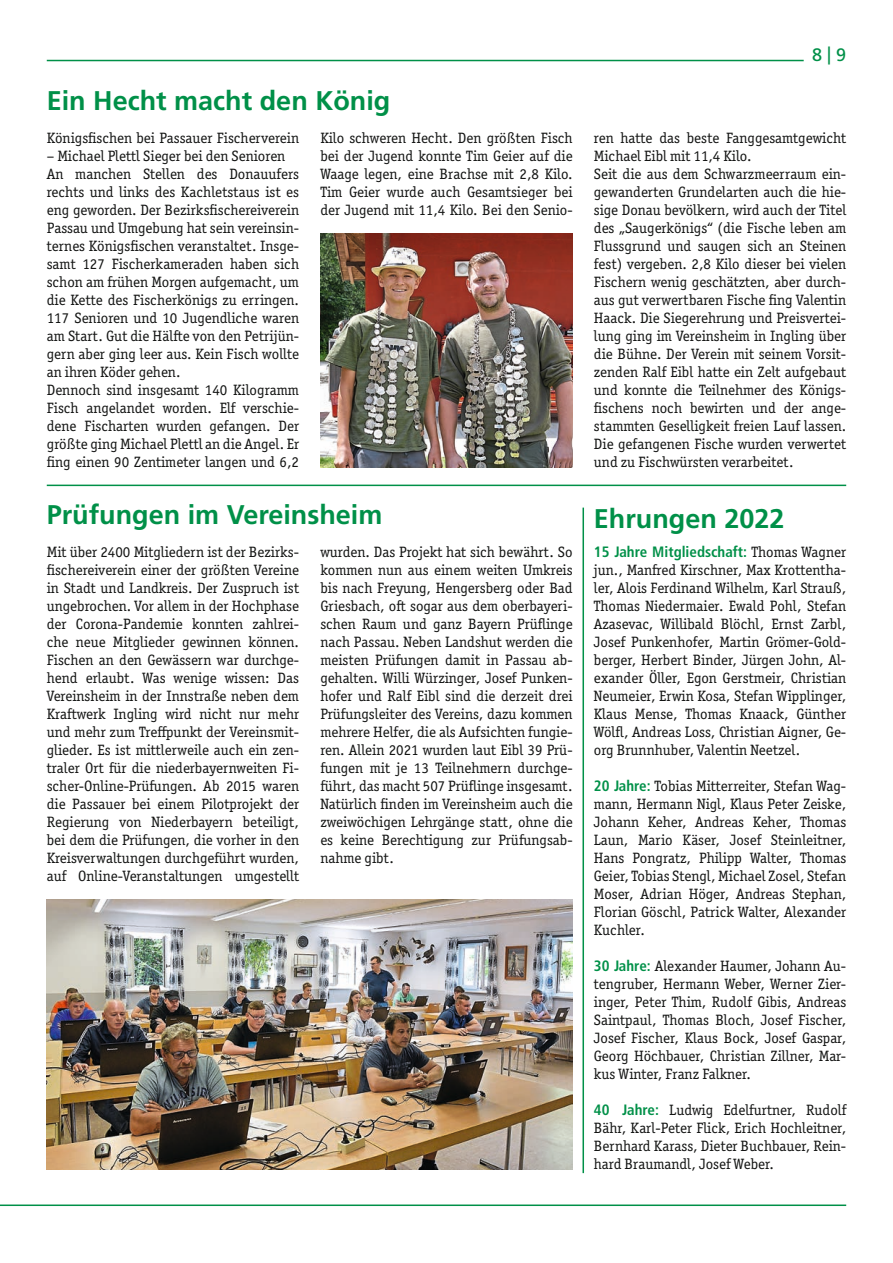
<style>
.page{position:relative;width:893px;height:1263px;background:#fff}
.page>*{position:absolute;margin:0;border:0;box-sizing:border-box;transform-origin:0 0}
.Überschriften{font:700 27px "Frutiger LT Pro";color:#009048}
.t1{font:18px "Frutiger LT Pro";color:#009048}
.Grundtext{font:15px/18px "Officina Serif ITC Pro";color:#131413;text-align:justify}
.s1{font-family:"Frutiger LT Pro";font-weight:700;font-stretch:condensed;color:#009048}
</style>
<div class="page">
<hr style="left:0;top:1204px;width:846px;height:2px;background:#009048">
<hr style="left:47px;top:60px;width:799px;height:1px;background:#009048">
<div style="left:804px;top:57px;width:51px;height:6px;background:#fff"></div>
<img style="left:320px;top:233px;width:253px;height:234px">
<img style="left:47px;top:899px;width:526px;height:270px">
<hr style="left:47px;top:485px;width:799px;height:1px;background:#009048">
<hr style="left:582px;top:508px;width:2px;height:665px;background:#009048">
<p class="t1" style="left:812px;top:45px;width:36px">8 | 9</p>
<p class="Überschriften" style="left:47px;top:84px;width:345px">Ein Hecht macht den König</p>
<p class="Grundtext" style="left:47px;top:129px;width:254px">Königsfischen bei Passauer Fischerverein</p>
<p class="Grundtext" style="left:47px;top:147px;width:240px">– Michael Plettl Sieger bei den Senioren</p>
<p class="Grundtext" style="left:47px;top:165px;width:254px">An manchen Stellen des Donauufers rechts und links des Kachletstaus ist es eng geworden. Der Bezirksfischereiverein Passau und Umgebung hat sein vereinsin&shy;ternes Königsfischen veranstaltet. Insge&shy;samt 127 Fischerkameraden haben sich schon am frühen Morgen aufgemacht, um die Kette des Fischerkönigs zu erringen.<br>117 Senioren und 10 Jugendliche waren am Start. Gut die Hälfte von den Petrijün&shy;gern aber ging leer aus. Kein Fisch wollte an ihren Köder gehen.</p>
<p class="Grundtext" style="left:47px;top:381px;width:254px">Dennoch sind insgesamt 140 Kilogramm Fisch angelandet worden. Elf verschie&shy;dene Fischarten wurden gefangen. Der größte ging Michael Plettl an die Angel. Er fing einen 90 Zentimeter langen und 6,2</p>
<p class="Grundtext" style="left:320px;top:129px;width:254px">Kilo schweren Hecht. Den größten Fisch bei der Jugend konnte Tim Geier auf die Waage legen, eine Brachse mit 2,8 Kilo.<br>Tim Geier wurde auch Gesamtsieger bei der Jugend mit 11,4 Kilo. Bei den Senio-</p>
<p class="Grundtext" style="left:594px;top:129px;width:254px">ren hatte das beste Fanggesamtgewicht<br>Michael Eibl mit 11,4 Kilo.</p>
<p class="Grundtext" style="left:594px;top:165px;width:254px">Seit die aus dem Schwarzmeerraum ein&shy;gewanderten Grundelarten auch die hie&shy;sige Donau bevölkern, wird auch der Titel des „Saugerkönigs“ (die Fische leben am Flussgrund und saugen sich an Steinen fest) vergeben. 2,8 Kilo dieser bei vielen Fischern wenig geschätzten, aber durch&shy;aus gut verwertbaren Fische fing Valentin Haack. Die Siegerehrung und Preisvertei&shy;lung ging im Vereinsheim in Ingling über die Bühne. Der Verein mit seinem Vorsit&shy;zenden Ralf Eibl hatte ein Zelt aufgebaut und konnte die Teilnehmer des Königs&shy;fischens noch bewirten und der ange&shy;stammten Geselligkeit freien Lauf lassen.<br>Die gefangenen Fische wurden verwertet und zu Fischwürsten verarbeitet.</p>
<p class="Überschriften" style="left:47px;top:498px;width:337px">Prüfungen im Vereinsheim</p>
<p class="Grundtext" style="left:47px;top:543px;width:254px">Mit über 2400 Mitgliedern ist der Bezirks&shy;fischereiverein einer der größten Vereine in Stadt und Landkreis. Der Zuspruch ist ungebrochen. Vor allem in der Hochphase der Corona-Pandemie konnten zahlrei&shy;che neue Mitglieder gewinnen können.<br>Fischen an den Gewässern war durchge&shy;hend erlaubt. Was wenige wissen: Das Vereinsheim in der Innstraße neben dem Kraftwerk Ingling wird nicht nur mehr und mehr zum Treffpunkt der Vereinsmit&shy;glieder. Es ist mittlerweile auch ein zen&shy;traler Ort für die niederbayernweiten Fi&shy;scher-Online-Prüfungen. Ab 2015 waren die Passauer bei einem Pilotprojekt der Regierung von Niederbayern beteiligt, bei dem die Prüfungen, die vorher in den Kreisverwaltungen durchgeführt wurden, auf Online-Veranstaltungen umgestellt</p>
<p class="Grundtext" style="left:320px;top:543px;width:254px">wurden. Das Projekt hat sich bewährt. So kommen nun aus einem weiten Umkreis bis nach Freyung, Hengersberg oder Bad Griesbach, oft sogar aus dem oberbayeri&shy;schen Raum und ganz Bayern Prüflinge nach Passau. Neben Landshut werden die meisten Prüfungen damit in Passau ab&shy;gehalten. Willi Würzinger, Josef Punken&shy;hofer und Ralf Eibl sind die derzeit drei Prüfungsleiter des Vereins, dazu kommen mehrere Helfer, die als Aufsichten fungie&shy;ren. Allein 2021 wurden laut Eibl 39 Prü&shy;fungen mit je 13 Teilnehmern durchge&shy;führt, das macht 507 Prüflinge insgesamt.<br>Natürlich finden im Vereinsheim auch die zweiwöchigen Lehrgänge statt, ohne die es keine Berechtigung zur Prüfungsab&shy;nahme gibt.</p>
<p class="Überschriften" style="left:594px;top:503px;width:192px">Ehrungen 2022</p>
<p class="Grundtext" style="left:594px;top:543px;width:254px"><span class="s1">15 Jahre Mitgliedschaft:</span> Thomas Wagner jun., Manfred Kirschner, Max Krottentha&shy;ler, Alois Ferdinand Wilhelm, Karl Strauß, Thomas Niedermaier. Ewald Pohl, Stefan Azasevac, Willibald Blöchl, Ernst Zarbl, Josef Punkenhofer, Martin Grömer-Gold&shy;berger, Herbert Binder, Jürgen John, Al&shy;exander Öller, Egon Gerstmeir, Christian Neumeier, Erwin Kosa, Stefan Wipplinger, Klaus Mense, Thomas Knaack, Günther Wölfl, Andreas Loss, Christian Aigner, Ge&shy;org Brunnhuber, Valentin Neetzel.</p>
<p class="Grundtext" style="left:594px;top:777px;width:254px"><span class="s1">20 Jahre:</span> Tobias Mitterreiter, Stefan Wag&shy;mann, Hermann Nigl, Klaus Peter Zeiske, Johann Keher, Andreas Keher, Thomas Laun, Mario Käser, Josef Steinleitner, Hans Pongratz, Philipp Walter, Thomas Geier, Tobias Stengl, Michael Zosel, Stefan Moser, Adrian Höger, Andreas Stephan, Florian Göschl, Patrick Walter, Alexander Kuchler.</p>
<p class="Grundtext" style="left:594px;top:957px;width:254px"><span class="s1">30 Jahre:</span> Alexander Haumer, Johann Au&shy;tengruber, Hermann Weber, Werner Zier&shy;inger, Peter Thim, Rudolf Gibis, Andreas Saintpaul, Thomas Bloch, Josef Fischer, Josef Fischer, Klaus Bock, Josef Gaspar, Georg Höchbauer, Christian Zillner, Mar&shy;kus Winter, Franz Falkner.</p>
<p class="Grundtext" style="left:594px;top:1101px;width:254px"><span class="s1">40 Jahre:</span> Ludwig Edelfurtner, Rudolf Bähr, Karl-Peter Flick, Erich Hochleitner, Bernhard Karass, Dieter Buchbauer, Rein&shy;hard Braumandl, Josef Weber.</p>
</div>
